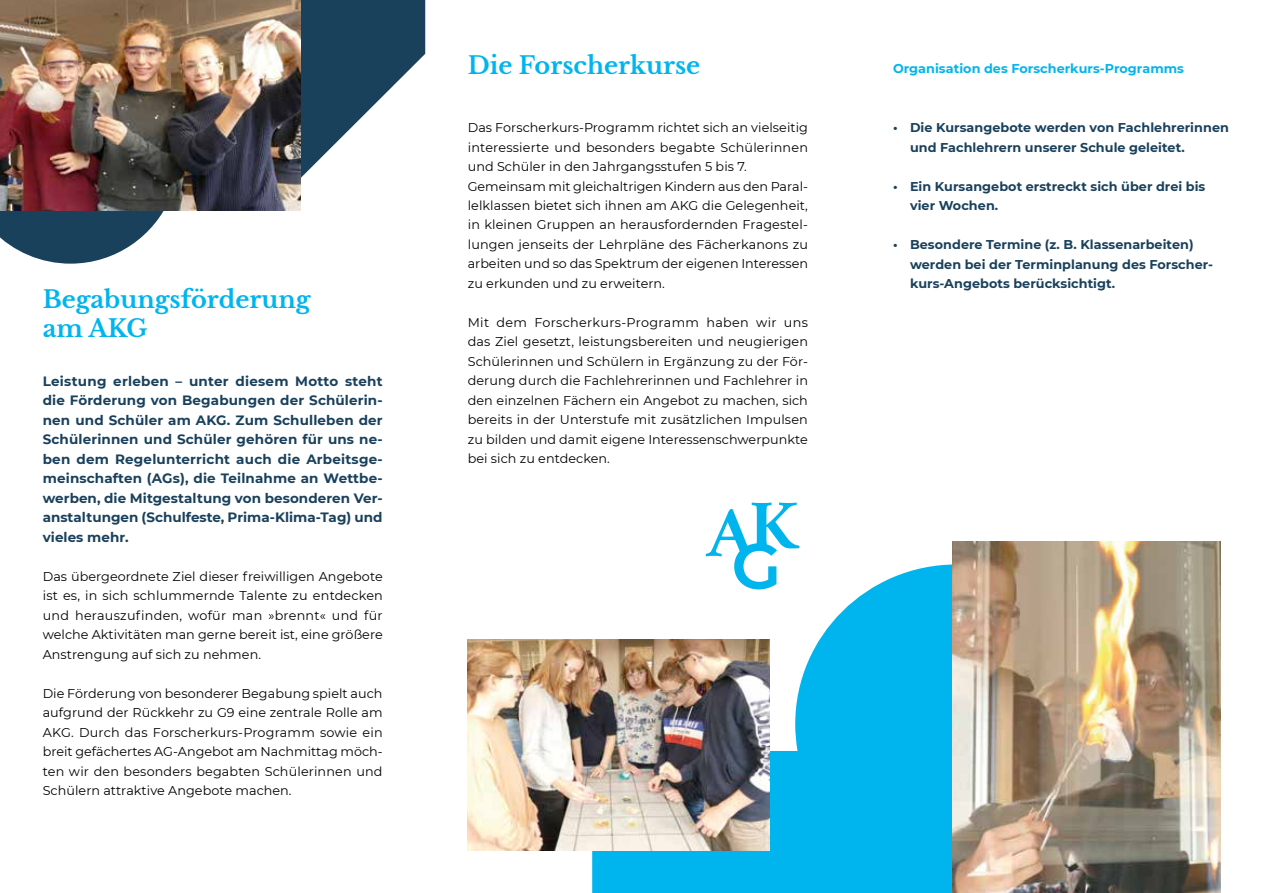
<style>
.page{position:relative;width:1263px;height:893px;background:#fff}
.page>*{position:absolute;margin:0;border:0;box-sizing:border-box;transform-origin:0 0}
.t1{font:700 24px/29.2px "Libre Baskerville";color:#00b5ed}
.t2{font:700 13.5px/19.5px "Montserrat";color:#1a415c;text-align:justify}
.t3{font:12.75px/19.5px "Montserrat";letter-spacing:.005em;color:#000;text-align:justify}
.t4{font:700 12.75px/19.5px "Montserrat";letter-spacing:.005em;color:#1a415c}
.t5{font:700 12.75px "Montserrat";letter-spacing:.005em;color:#00b5ed}
</style>
<div class="page">
<svg style="left:0;top:0;width:425px;height:264px"></svg>
<svg style="left:706px;top:503px;width:93px;height:61px"></svg>
<svg style="left:592px;top:564px;width:361px;height:329px;fill:#00b5ed"></svg>
<img style="left:468px;top:639px;width:302px;height:211px">
<img style="left:953px;top:542px;width:267px;height:351px">
<img style="left:0;top:0;width:300px;height:210px">
<h1 class="t1" style="left:43px;top:284px;width:269px">Begabungsförderung am AKG</h1>
<p class="t2" style="left:43px;top:370px;width:342px">Leistung erleben – unter diesem Motto steht die Förderung von Begabungen der Schülerin&shy;nen und Schüler am AKG. Zum Schulleben der Schülerinnen und Schüler gehören für uns ne&shy;ben dem Regelunterricht auch die Arbeitsge&shy;meinschaften (AGs), die Teilnahme an Wettbe&shy;werben, die Mitgestaltung von besonderen Ver&shy;anstaltungen (Schulfeste, Prima-Klima-Tag) und vieles mehr.</p>
<p class="t3" style="left:43px;top:566px;width:342px">Das übergeordnete Ziel dieser freiwilligen Angebote ist es, in sich schlummernde Talente zu entdecken und herauszufinden, wofür man »brennt« und für welche Aktivitäten man gerne bereit ist, eine größere Anstrengung auf sich zu nehmen.</p>
<p class="t3" style="left:43px;top:683px;width:342px">Die Förderung von besonderer Begabung spielt auch aufgrund der Rückkehr zu G9 eine zentrale Rolle am AKG. Durch das Forscherkurs-Programm sowie ein breit gefächertes AG-Angebot am Nachmittag möch&shy;ten wir den besonders begabten Schülerinnen und Schülern attraktive Angebote machen.</p>
<h1 class="t1" style="left:468px;top:50px;width:234px">Die Forscherkurse</h1>
<p class="t3" style="left:468px;top:117px;width:342px;text-align:left">Das Forscherkurs-Programm richtet sich an vielseitig interessierte und besonders begabte Schülerinnen und Schüler in den Jahrgangsstufen 5 bis 7.<br>Gemeinsam mit gleichaltrigen Kindern aus den Paral&shy;lelklassen bietet sich ihnen am AKG die Gelegenheit, in kleinen Gruppen an herausfordernden Fragestel&shy;lungen jenseits der Lehrpläne des Fächerkanons zu arbeiten und so das Spektrum der eigenen Interessen zu erkunden und zu erweitern.</p>
<p class="t3" style="left:468px;top:312px;width:342px">Mit dem Forscherkurs-Programm haben wir uns das Ziel gesetzt, leistungsbereiten und neugierigen Schülerinnen und Schülern in Ergänzung zu der För&shy;derung durch die Fachlehrerinnen und Fachlehrer in den einzelnen Fächern ein Angebot zu machen, sich bereits in der Unterstufe mit zusätzlichen Impulsen zu bilden und damit eigene Interessenschwerpunkte bei sich zu entdecken.</p>
<p class="t5" style="left:893px;top:60px;width:292px">Organisation des Forscherkurs-Programms</p>
<p class="t4" style="left:910px;top:117px;width:320px;text-indent:-17px">• Die Kursangebote werden von Fachlehrerinnen und Fachlehrern unserer Schule geleitet.</p>
<p class="t4" style="left:910px;top:176px;width:297px;text-indent:-17px">• Ein Kursangebot erstreckt sich über drei bis vier Wochen.</p>
<p class="t4" style="left:910px;top:234px;width:305px;text-indent:-17px">• Besondere Termine (z. B. Klassenarbeiten) werden bei der Terminplanung des Forscher&shy;kurs-Angebots berücksichtigt.</p>
</div>
